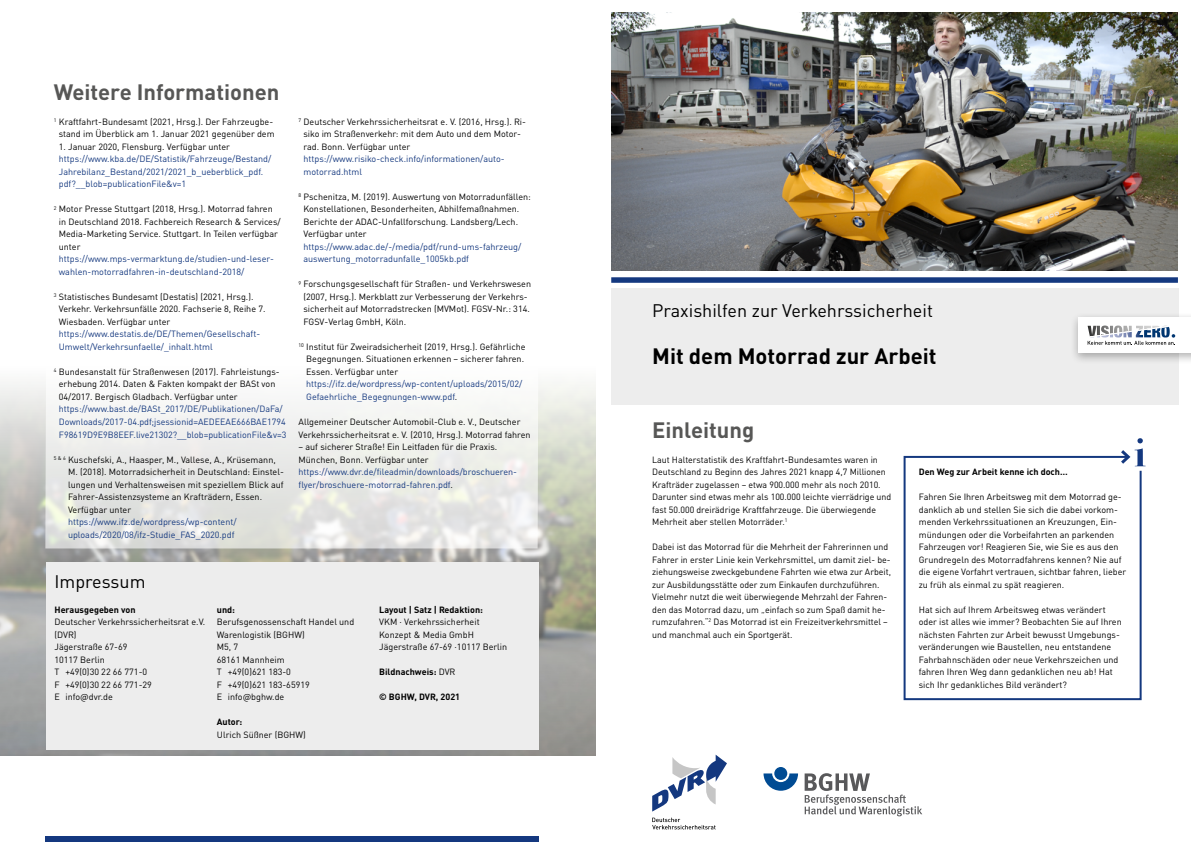
<style>
.page{position:relative;width:1191px;height:842px;background:#fff}
.page>*{position:absolute;margin:0;border:0;box-sizing:border-box;transform-origin:0 0}
.t1{font:700 22px "DINOT";color:#575756}
.t2{font:700 22px "DINOT";color:#000}
.t3{font:18px "DINOT";color:#000}
.t4{font:9px/12.5px "DINOT";color:#000}
.t5{font:9px/12.5px "DINOT";color:#14387f}
.t6{font:700 9px "DINOT";color:#000}
.s1{color:#000}
.s2{font-weight:400}
</style>
<div class="page">
<div style="left:45px;top:836px;width:494px;height:6px;background:#14387f"></div>
<img style="left:0;top:382px;width:595px;height:373px">
<svg style="left:45px;top:382px;width:494px;height:166px;fill:#ededea"></svg>
<div style="left:46px;top:562px;width:493px;height:188px;background:#ededed"></div>
<img style="left:611px;top:13px;width:566px;height:257px">
<div style="left:611px;top:289px;width:567px;height:116px;background:#ededed"></div>
<div style="left:611px;top:277px;width:567px;height:6px;background:#14387f"></div>
<svg style="left:903px;top:455px;width:239px;height:246px"></svg>
<svg style="left:1117px;top:438px;width:28px;height:29px"></svg>
<svg style="left:763px;top:773px;width:35px;height:18px"></svg>
<div style="left:774px;top:767px;width:13px;height:13px;background:#004b93;border-radius:50%"></div>
<svg style="left:804px;top:773px;width:118px;height:43px"></svg>
<div style="left:1069px;top:311px;width:122px;height:53px;background:#000;opacity:.3"></div>
<div style="left:1079px;top:317px;width:112px;height:36px;background:#fff"></div>
<svg style="left:1087px;top:326px;width:88px;height:19px"></svg>
<svg style="left:652px;top:818px;width:63px;height:11px"></svg>
<svg style="left:652px;top:755px;width:75px;height:56px"></svg>
<h1 class="t1" style="left:54px;top:78px;width:227px">Weitere Informationen</h1>
<p class="t4" style="left:54px;top:115px;width:222px;text-align:center"><sup>1</sup> Kraftfahrt-Bundesamt (2021, Hrsg.). Der Fahrzeugbe&shy;stand im Überblick am 1. Januar 2021 gegenüber dem</p>
<p class="t4" style="left:59px;top:140px;width:173px">1. Januar 2020, Flensburg. Verfügbar unter</p>
<p class="t5" style="left:59px;top:153px;width:214px">https://www.kba.de/DE/Statistik/Fahrzeuge/Bestand/<br>Jahrebilanz_Bestand/2021/2021_b_ueberblick_pdf. pdf?__blob=publicationFile&amp;v=1</p>
<p class="t4" style="left:59px;top:203px;width:223px;text-indent:-5px"><sup>2</sup> Motor Presse Stuttgart (2018, Hrsg.). Motorrad fahren in Deutschland 2018. Fachbereich Research &amp; Services/ Media-Marketing Service. Stuttgart. In Teilen verfügbar unter</p>
<p class="t5" style="left:59px;top:253px;width:217px">https://www.mps-vermarktung.de/studien-und-leser&shy;wahlen-motorradfahren-in-deutschland-2018/</p>
<p class="t4" style="left:59px;top:290px;width:208px;text-indent:-5px"><sup>3</sup> Statistisches Bundesamt (Destatis) (2021, Hrsg.).<br>Verkehr. Verkehrsunfälle 2020. Fachserie 8, Reihe 7.<br>Wiesbaden. Verfügbar unter</p>
<p class="t5" style="left:59px;top:328px;width:203px">https://www.destatis.de/DE/Themen/Gesellschaft-<br>Umwelt/Verkehrsunfaelle/_inhalt.html</p>
<p class="t4" style="left:59px;top:365px;width:222px;text-indent:-5px"><sup>4</sup> Bundesanstalt für Straßenwesen (2017). Fahrleistungs&shy;erhebung 2014. Daten &amp; Fakten kompakt der BASt von<br>04/2017. Bergisch Gladbach. Verfügbar unter</p>
<p class="t5" style="left:59px;top:403px;width:229px">https://www.bast.de/BASt_2017/DE/Publikationen/DaFa/<br>Downloads/2017-04.pdf;jsessionid=AEDEEAE666BAE1794<br>F98619D9E9B8EEF.live21302?__blob=publicationFile&amp;v=3</p>
<p class="t4" style="left:68px;top:453px;width:217px;text-indent:-14px"><sup>5</sup> <sup>&amp;</sup> <sup>6</sup> Kuschefski, A., Haasper, M., Vallese, A., Krüsemann, M. (2018). Motorradsicherheit in Deutschland: Einstel&shy;lungen und Verhaltensweisen mit speziellem Blick auf Fahrer-Assistenzsysteme an Krafträdern, Essen.<br>Verfügbar unter</p>
<p class="t5" style="left:68px;top:515px;width:170px">https://www.ifz.de/wordpress/wp-content/ uploads/2020/08/ifz-Studie_FAS_2020.pdf</p>
<p class="t4" style="left:303px;top:115px;width:224px;text-indent:-5px"><sup>7</sup> Deutscher Verkehrssicherheitsrat e. V. (2016, Hrsg.). Ri&shy;siko im Straßenverkehr: mit dem Auto und dem Motor&shy;rad. Bonn. Verfügbar unter</p>
<p class="t5" style="left:303px;top:153px;width:203px">https://www.risiko-check.info/informationen/auto&shy;motorrad.html</p>
<p class="t4" style="left:303px;top:190px;width:229px;text-indent:-5px"><sup>8</sup> Pschenitza, M. (2019). Auswertung von Motorradunfällen:<br>Konstellationen, Besonderheiten, Abhilfemaßnahmen.<br>Berichte der ADAC-Unfallforschung. Landsberg/Lech.<br>Verfügbar unter</p>
<p class="t5" style="left:303px;top:240px;width:219px">https://www.adac.de/-/media/pdf/rund-ums-fahrzeug/ auswertung_motorradunfalle_1005kb.pdf</p>
<p class="t4" style="left:303px;top:278px;width:229px;text-indent:-5px"><sup>9</sup> Forschungsgesellschaft für Straßen- und Verkehrswesen (2007, Hrsg.). Merkblatt zur Verbesserung der Verkehrs&shy;sicherheit auf Motorradstrecken (MVMot). FGSV-Nr.: 314.<br>FGSV-Verlag GmbH, Köln.</p>
<p class="t4" style="left:306px;top:340px;width:221px;text-indent:-8px"><sup>10</sup> Institut für Zweiradsicherheit (2019, Hrsg.). Gefährliche<br>Begegnungen. Situationen erkennen – sicherer fahren.<br>Essen. Verfügbar unter</p>
<p class="t5" style="left:306px;top:378px;width:218px">https://ifz.de/wordpress/wp-content/uploads/2015/02/<br>Gefaehrliche_Begegnungen-www.pdf<span class="s1">.</span></p>
<p class="t4" style="left:298px;top:415px;width:233px">Allgemeiner Deutscher Automobil-Club e. V., Deutscher<br>Verkehrssicherheitsrat e. V. (2010, Hrsg.). Motorrad fahren</p>
<p class="t4" style="left:298px;top:440px;width:200px">– auf sicherer Straße! Ein Leitfaden für die Praxis.<br>München, Bonn. Verfügbar unter</p>
<p class="t5" style="left:298px;top:465px;width:220px">https://www.dvr.de/fileadmin/downloads/broschueren&shy;flyer/broschuere-motorrad-fahren.pdf<span class="s1">.</span></p>
<h2 class="t3" style="left:54px;top:570px;width:92px">Impressum</h2>
<p class="t6" style="left:54px;top:603px;width:83px">Herausgegeben von</p>
<p class="t4" style="left:54px;top:615px;width:152px">Deutscher Verkehrssicherheitsrat e.V. (DVR)<br>Jägerstraße 67-69<br>10117 Berlin<br>T +49(0)30 22 66 771-0<br>F +49(0)30 22 66 771-29<br>E info@dvr.de</p>
<p class="t6" style="left:217px;top:603px;width:20px">und:</p>
<p class="t4" style="left:217px;top:615px;width:139px">Berufsgenossenschaft Handel und<br>Warenlogistik (BGHW)<br>M5, 7<br>68161 Mannheim<br>T +49(0)621 183-0<br>F +49(0)621 183-65919<br>E info@bghw.de</p>
<p class="t6" style="left:217px;top:716px;width:27px">Autor:</p>
<p class="t4" style="left:217px;top:728px;width:90px">Ulrich Süßner (BGHW)</p>
<p class="t6" style="left:379px;top:603px;width:105px">Layout | Satz | Redaktion:</p>
<p class="t4" style="left:379px;top:615px;width:129px">VKM · Verkehrssicherheit<br>Konzept &amp; Media GmbH<br>Jägerstraße 67-69 ·10117 Berlin</p>
<p class="t6" style="left:379px;top:666px;width:78px">Bildnachweis: <span class="s2">DVR</span></p>
<p class="t6" style="left:379px;top:691px;width:82px">© BGHW, DVR, 2021</p>
<h2 class="t3" style="left:652px;top:299px;width:282px">Praxishilfen zur Verkehrssicherheit</h2>
<h1 class="t2" style="left:652px;top:342px;width:286px">Mit dem Motorrad zur Arbeit</h1>
<h1 class="t1" style="left:652px;top:415px;width:104px">Einleitung</h1>
<p class="t4" style="left:652px;top:453px;width:241px">Laut Halterstatistik des Kraftfahrt-Bundesamtes waren in Deutschland zu Beginn des Jahres 2021 knapp 4,7 Millionen Krafträder zugelassen – etwa 900.000 mehr als noch 2010.<br>Darunter sind etwas mehr als 100.000 leichte vierrädrige und fast 50.000 dreirädrige Kraftfahrzeuge. Die überwiegende Mehrheit aber stellen Motorräder.<sup>1</sup></p>
<p class="t4" style="left:652px;top:540px;width:240px">Dabei ist das Motorrad für die Mehrheit der Fahrerinnen und Fahrer in erster Linie kein Verkehrsmittel, um damit ziel- be&shy;ziehungsweise zweckgebundene Fahrten wie etwa zur Arbeit, zur Ausbildungsstätte oder zum Einkaufen durchzuführen.<br>Vielmehr nutzt die weit überwiegende Mehrzahl der Fahren&shy;den das Motorrad dazu, um „einfach so zum Spaß damit he&shy;rumzufahren.“<sup>2</sup> Das Motorrad ist ein Freizeitverkehrsmittel – und manchmal auch ein Sportgerät.</p>
<p class="t6" style="left:918px;top:466px;width:150px">Den Weg zur Arbeit kenne ich doch…</p>
<p class="t4" style="left:918px;top:490px;width:209px">Fahren Sie Ihren Arbeitsweg mit dem Motorrad ge&shy;danklich ab und stellen Sie sich die dabei vorkom&shy;menden Verkehrssituationen an Kreuzungen, Ein&shy;mündungen oder die Vorbeifahrten an parkenden Fahrzeugen vor! Reagieren Sie, wie Sie es aus den Grundregeln des Motorradfahrens kennen? Nie auf die eigene Vorfahrt vertrauen, sichtbar fahren, lieber zu früh als einmal zu spät reagieren.</p>
<p class="t4" style="left:918px;top:603px;width:204px">Hat sich auf Ihrem Arbeitsweg etwas verändert oder ist alles wie immer? Beobachten Sie auf Ihren nächsten Fahrten zur Arbeit bewusst Umgebungs&shy;veränderungen wie Baustellen, neu entstandene Fahrbahnschäden oder neue Verkehrszeichen und fahren Ihren Weg dann gedanklichen neu ab! Hat sich Ihr gedankliches Bild verändert?</p>
</div>
